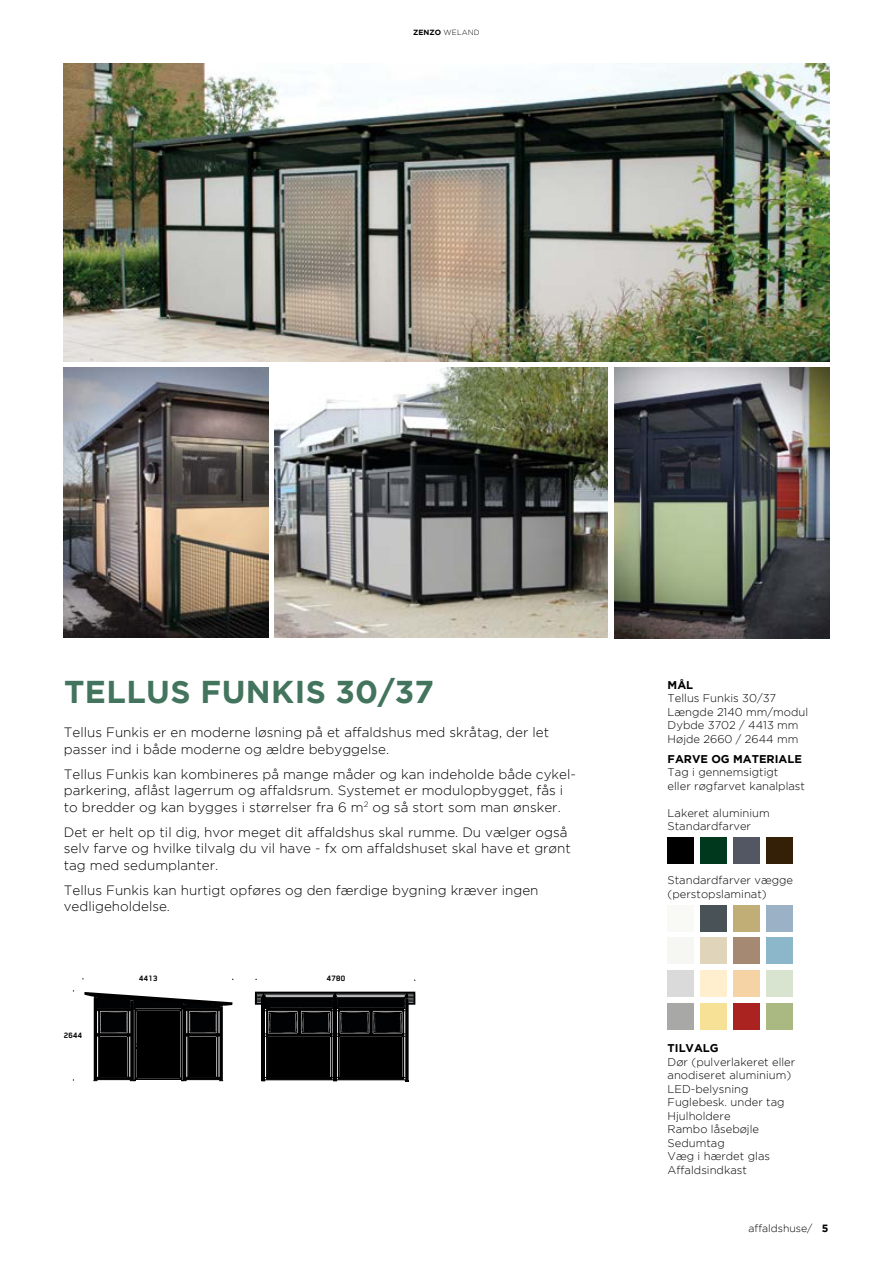
<style>
.page{position:relative;width:893px;height:1263px;background:#fff}
.page>*{position:absolute;margin:0;border:0;box-sizing:border-box;transform-origin:0 0}
.t1{font:700 31.5px "Gotham";letter-spacing:.015em;color:#43745d}
.t2{font:300 13.5px/16.5px "Gotham";color:#000}
.t3{font:300 11.25px/13.5px "Gotham";color:#000}
.t4{font:700 11.25px "Gotham";color:#000}
.t5{font:300 10.5px "Gotham";color:#000}
.t6{font:700 9px "Blender Pro";color:#000}
.t7{font:300 7.5px "Gotham";letter-spacing:.015em;color:#000}
.s1{font-weight:700}
</style>
<div class="page">
<img style="left:64px;top:368px;width:204px;height:270px">
<img style="left:275px;top:368px;width:333px;height:269px">
<img style="left:64px;top:64px;width:765px;height:297px">
<div style="left:667px;top:838px;width:26px;height:26px;background:#000"></div>
<div style="left:700px;top:838px;width:26px;height:26px;background:#00381d"></div>
<div style="left:733px;top:838px;width:26px;height:26px;background:#535764"></div>
<div style="left:766px;top:838px;width:26px;height:26px;background:#332006"></div>
<div style="left:667px;top:905px;width:26px;height:26px;background:#f9faf6"></div>
<div style="left:700px;top:905px;width:26px;height:26px;background:#495357"></div>
<div style="left:733px;top:905px;width:26px;height:26px;background:#c1ad76"></div>
<div style="left:766px;top:905px;width:26px;height:26px;background:#9ab1c6"></div>
<div style="left:667px;top:938px;width:26px;height:26px;background:#f6f6f3"></div>
<div style="left:700px;top:938px;width:26px;height:26px;background:#e0d5bb"></div>
<div style="left:733px;top:938px;width:26px;height:26px;background:#a68972"></div>
<div style="left:766px;top:938px;width:26px;height:26px;background:#8cb6c9"></div>
<div style="left:667px;top:971px;width:26px;height:26px;background:#dadada"></div>
<div style="left:700px;top:971px;width:26px;height:26px;background:#ffefce"></div>
<div style="left:733px;top:971px;width:26px;height:26px;background:#f6d3a5"></div>
<div style="left:766px;top:971px;width:26px;height:26px;background:#d8e4d0"></div>
<div style="left:667px;top:1004px;width:26px;height:26px;background:#a8a8a7"></div>
<div style="left:700px;top:1004px;width:26px;height:26px;background:#f7e196"></div>
<div style="left:733px;top:1004px;width:26px;height:26px;background:#ab2321"></div>
<div style="left:766px;top:1004px;width:26px;height:26px;background:#aab982"></div>
<svg style="left:84px;top:992px;width:331px;height:89px"></svg>
<img style="left:614px;top:368px;width:215px;height:270px">
<p class="t7" style="left:413px;top:29px;width:68px"><span class="s1">ZENZO</span> WELAND</p>
<h1 class="t1" style="left:64px;top:674px;width:371px">TELLUS FUNKIS 30/37</h1>
<p class="t4" style="left:668px;top:678px;width:27px">MÅL</p>
<p class="t3" style="left:668px;top:691px;width:142px">Tellus Funkis 30/37<br>Længde 2140 mm/modul<br>Dybde 3702 / 4413 mm<br>Højde 2660 / 2644 mm</p>
<p class="t4" style="left:668px;top:752px;width:136px">FARVE OG MATERIALE</p>
<p class="t3" style="left:668px;top:765px;width:139px">Tag i gennemsigtigt<br>eller røgfarvet kanalplast</p>
<p class="t3" style="left:668px;top:806px;width:104px">Lakeret aluminium<br>Standardfarver</p>
<p class="t2" style="left:64px;top:724px;width:487px">Tellus Funkis er en moderne løsning på et affaldshus med skråtag, der let passer ind i både moderne og ældre bebyggelse.</p>
<p class="t2" style="left:64px;top:765px;width:514px">Tellus Funkis kan kombineres på mange måder og kan indeholde både cykel&shy;parkering, aflåst lagerrum og affaldsrum. Systemet er modulopbygget, fås i to bredder og kan bygges i størrelser fra 6 m<sup>2</sup> og så stort som man ønsker.</p>
<p class="t2" style="left:64px;top:823px;width:509px">Det er helt op til dig, hvor meget dit affaldshus skal rumme. Du vælger også selv farve og hvilke tilvalg du vil have - fx om affaldshuset skal have et grønt tag med sedumplanter.</p>
<p class="t2" style="left:64px;top:881px;width:476px">Tellus Funkis kan hurtigt opføres og den færdige bygning kræver ingen vedligeholdelse.</p>
<p class="t3" style="left:668px;top:873px;width:127px">Standardfarver vægge (perstopslaminat)</p>
<p class="t6" style="left:64px;top:1030px;width:20px">2644</p>
<p class="t6" style="left:139px;top:973px;width:20px">4413</p>
<p class="t6" style="left:327px;top:973px;width:20px">4780</p>
<p class="t4" style="left:668px;top:1042px;width:53px">TILVALG</p>
<p class="t3" style="left:668px;top:1055px;width:129px">Dør (pulverlakeret eller anodiseret aluminium)<br>LED-belysning<br>Fuglebesk. under tag<br>Hjulholdere<br>Rambo låsebøjle<br>Sedumtag<br>Væg i hærdet glas<br>Affaldsindkast</p>
<p class="t5" style="left:749px;top:1223px;width:81px">affaldshuse/ <span class="s1">5</span></p>
</div>
